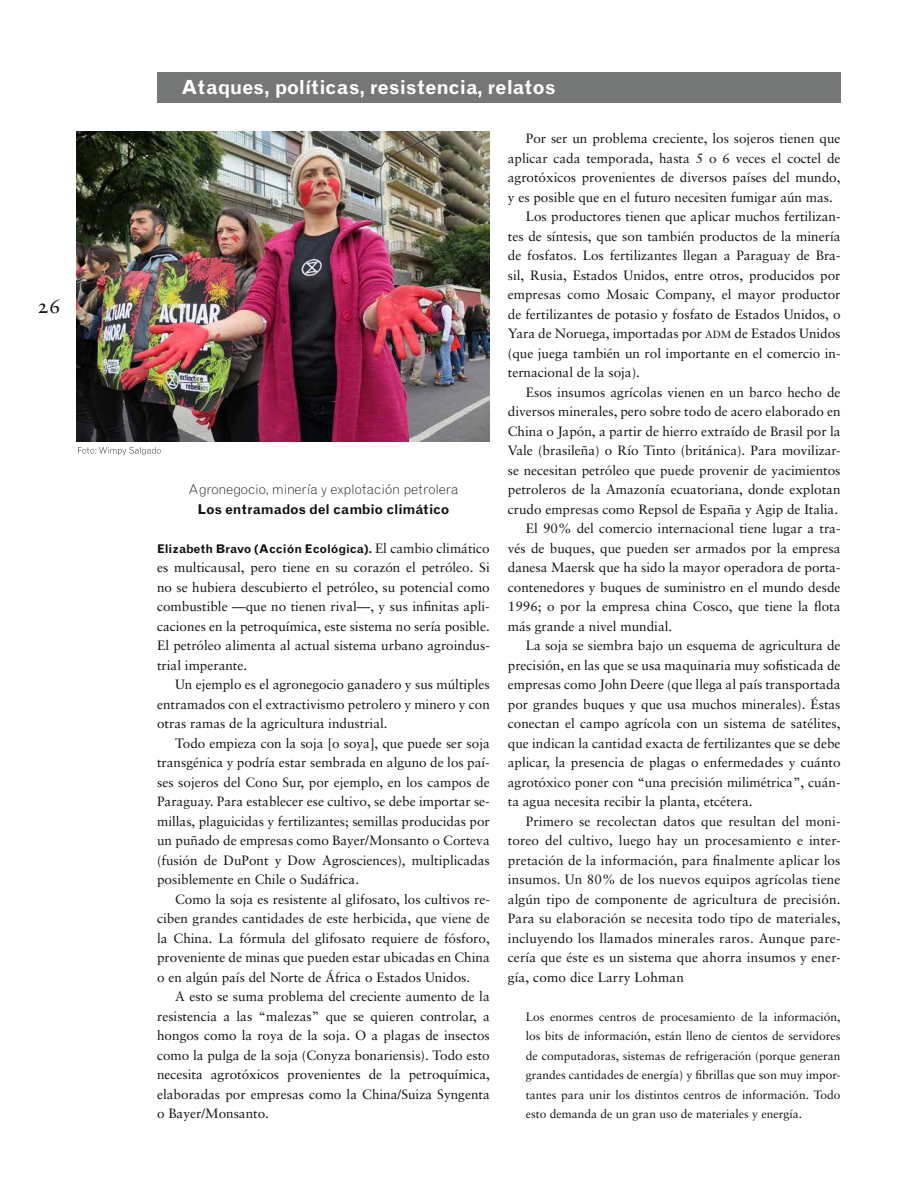
<style>
.page{position:relative;width:915px;height:1191px;background:#fff}
.page>*{position:absolute;margin:0;border:0;box-sizing:border-box;transform-origin:0 0}
.t1{font:21px "Sabon Roman SC";color:#121212}
.t2{font:700 19.5px "Grotesque";color:#fff}
.t3{font:13.5px/19.5px "Sabon";color:#121212;text-align:justify}
.t4{font:300 13.5px "Grotesque";letter-spacing:-.01em;color:#121212}
.t5{font:700 13.5px "Grotesque";letter-spacing:-.01em;color:#121212}
.t6{font:12px/19.5px "Sabon";color:#121212;text-align:justify}
.t7{font:700 12px "Grotesque";color:#121212}
.s1{font-family:"Sabon";font-weight:400;font-size:13.5px}
.s2{font-size:10.5px}
</style>
<div class="page">
<div style="left:157px;top:72px;width:683px;height:30px;background:#757776"></div>
<img style="left:77px;top:132px;width:412px;height:309px">
<svg style="left:78px;top:447px;width:83px;height:8px"></svg>
<h1 class="t1" style="left:37px;top:293px;width:25px">26</h1>
<h2 class="t2" style="left:181px;top:75px;width:375px">Ataques, políticas, resistencia, relatos</h2>
<p class="t4" style="left:188px;top:481px;width:271px">Agronegocio, minería y explotación petrolera</p>
<p class="t5" style="left:197px;top:501px;width:253px">Los entramados del cambio climático</p>
<p class="t7" style="left:157px;top:541px;width:334px">Elizabeth Bravo (Acción Ecológica). <span class="s1">El cambio climático</span></p>
<p class="t3" style="left:157px;top:558px;width:334px">es multicausal, pero tiene en su corazón el petróleo. Si no se hubiera descubierto el petróleo, su potencial como combustible —que no tienen rival—, y sus infinitas apli&shy;caciones en la petroquímica, este sistema no sería posible.<br>El petróleo alimenta al actual sistema urbano agroindus&shy;trial imperante.</p>
<p class="t3" style="left:157px;top:674px;width:334px;text-indent:18px">Un ejemplo es el agronegocio ganadero y sus múltiples entramados con el extractivismo petrolero y minero y con otras ramas de la agricultura industrial.</p>
<p class="t3" style="left:157px;top:733px;width:334px;text-indent:18px">Todo empieza con la soja [o soya], que puede ser soja transgénica y podría estar sembrada en alguno de los paí&shy;ses sojeros del Cono Sur, por ejemplo, en los campos de Paraguay. Para establecer ese cultivo, se debe importar se&shy;millas, plaguicidas y fertilizantes; semillas producidas por un puñado de empresas como Bayer/Monsanto o Corteva (fusión de DuPont y Dow Agrosciences), multiplicadas posiblemente en Chile o Sudáfrica.</p>
<p class="t3" style="left:157px;top:889px;width:334px;text-indent:18px">Como la soja es resistente al glifosato, los cultivos re&shy;ciben grandes cantidades de este herbicida, que viene de la China. La fórmula del glifosato requiere de fósforo, proveniente de minas que pueden estar ubicadas en China o en algún país del Norte de África o Estados Unidos.</p>
<p class="t3" style="left:157px;top:986px;width:334px;text-indent:18px">A esto se suma problema del creciente aumento de la resistencia a las “malezas” que se quieren controlar, a hongos como la roya de la soja. O a plagas de insectos como la pulga de la soja (Conyza bonariensis). Todo esto necesita agrotóxicos provenientes de la petroquímica, elaboradas por empresas como la China/Suiza Syngenta o Bayer/Monsanto.</p>
<p class="t3" style="left:525px;top:129px;width:316px">Por ser un problema creciente, los sojeros tienen que</p>
<p class="t3" style="left:507px;top:148px;width:334px">aplicar cada temporada, hasta 5 o 6 veces el coctel de</p>
<p class="t3" style="left:507px;top:168px;width:334px">agrotóxicos provenientes de diversos países del mundo,</p>
<p class="t3" style="left:507px;top:187px;width:326px">y es posible que en el futuro necesiten fumigar aún mas.</p>
<p class="t3" style="left:525px;top:207px;width:316px">Los productores tienen que aplicar muchos fertilizan-</p>
<p class="t3" style="left:507px;top:226px;width:334px">tes de síntesis, que son también productos de la minería</p>
<p class="t3" style="left:507px;top:246px;width:334px">de fosfatos. Los fertilizantes llegan a Paraguay de Bra-</p>
<p class="t3" style="left:507px;top:265px;width:334px">sil, Rusia, Estados Unidos, entre otros, producidos por</p>
<p class="t3" style="left:507px;top:285px;width:334px">empresas como Mosaic Company, el mayor productor</p>
<p class="t3" style="left:507px;top:304px;width:334px">de fertilizantes de potasio y fosfato de Estados Unidos, o</p>
<p class="t3" style="left:507px;top:324px;width:334px">Yara de Noruega, importadas por <span class="s2">ADM</span> de Estados Unidos</p>
<p class="t3" style="left:507px;top:343px;width:334px">(que juega también un rol importante en el comercio in-</p>
<p class="t3" style="left:507px;top:363px;width:134px">ternacional de la soja).</p>
<p class="t3" style="left:525px;top:382px;width:316px">Esos insumos agrícolas vienen en un barco hecho de</p>
<p class="t3" style="left:507px;top:402px;width:334px">diversos minerales, pero sobre todo de acero elaborado en</p>
<p class="t3" style="left:507px;top:421px;width:334px">China o Japón, a partir de hierro extraído de Brasil por la</p>
<p class="t3" style="left:507px;top:441px;width:334px">Vale (brasileña) o Río Tinto (británica). Para movilizar-</p>
<p class="t3" style="left:507px;top:460px;width:334px">se necesitan petróleo que puede provenir de yacimientos</p>
<p class="t3" style="left:507px;top:480px;width:334px">petroleros de la Amazonía ecuatoriana, donde explotan</p>
<p class="t3" style="left:507px;top:499px;width:332px">crudo empresas como Repsol de España y Agip de Italia.</p>
<p class="t3" style="left:525px;top:519px;width:316px">El 90% del comercio internacional tiene lugar a tra-</p>
<p class="t3" style="left:507px;top:538px;width:334px">vés de buques, que pueden ser armados por la empresa</p>
<p class="t3" style="left:507px;top:558px;width:334px">danesa Maersk que ha sido la mayor operadora de porta-</p>
<p class="t3" style="left:507px;top:577px;width:334px">contenedores y buques de suministro en el mundo desde</p>
<p class="t3" style="left:507px;top:596px;width:334px">1996; o por la empresa china Cosco, que tiene la flota</p>
<p class="t3" style="left:507px;top:616px;width:166px">más grande a nivel mundial.</p>
<p class="t3" style="left:525px;top:635px;width:316px">La soja se siembra bajo un esquema de agricultura de</p>
<p class="t3" style="left:507px;top:655px;width:334px">precisión, en las que se usa maquinaria muy sofisticada de</p>
<p class="t3" style="left:507px;top:674px;width:334px">empresas como John Deere (que llega al país transportada</p>
<p class="t3" style="left:507px;top:694px;width:334px">por grandes buques y que usa muchos minerales). Éstas</p>
<p class="t3" style="left:507px;top:713px;width:334px">conectan el campo agrícola con un sistema de satélites,</p>
<p class="t3" style="left:507px;top:733px;width:334px">que indican la cantidad exacta de fertilizantes que se debe</p>
<p class="t3" style="left:507px;top:752px;width:334px">aplicar, la presencia de plagas o enfermedades y cuánto</p>
<p class="t3" style="left:507px;top:772px;width:334px">agrotóxico poner con “una precisión milimétrica”, cuán-</p>
<p class="t3" style="left:507px;top:791px;width:246px">ta agua necesita recibir la planta, etcétera.</p>
<p class="t3" style="left:525px;top:811px;width:316px">Primero se recolectan datos que resultan del moni-</p>
<p class="t3" style="left:507px;top:830px;width:334px">toreo del cultivo, luego hay un procesamiento e inter-</p>
<p class="t3" style="left:507px;top:850px;width:334px">pretación de la información, para finalmente aplicar los</p>
<p class="t3" style="left:507px;top:869px;width:334px">insumos. Un 80% de los nuevos equipos agrícolas tiene</p>
<p class="t3" style="left:507px;top:889px;width:334px">algún tipo de componente de agricultura de precisión.</p>
<p class="t3" style="left:507px;top:908px;width:334px">Para su elaboración se necesita todo tipo de materiales,</p>
<p class="t3" style="left:507px;top:928px;width:334px">incluyendo los llamados minerales raros. Aunque pare-</p>
<p class="t3" style="left:507px;top:947px;width:334px">cería que éste es un sistema que ahorra insumos y ener-</p>
<p class="t3" style="left:507px;top:967px;width:178px">gía, como dice Larry Lohman</p>
<p class="t6" style="left:525px;top:1006px;width:316px">Los enormes centros de procesamiento de la información, los bits de información, están lleno de cientos de servidores de computadoras, sistemas de refrigeración (porque generan grandes cantidades de energía) y fibrillas que son muy impor&shy;tantes para unir los distintos centros de información. Todo esto demanda de un gran uso de materiales y energía.</p>
</div>
